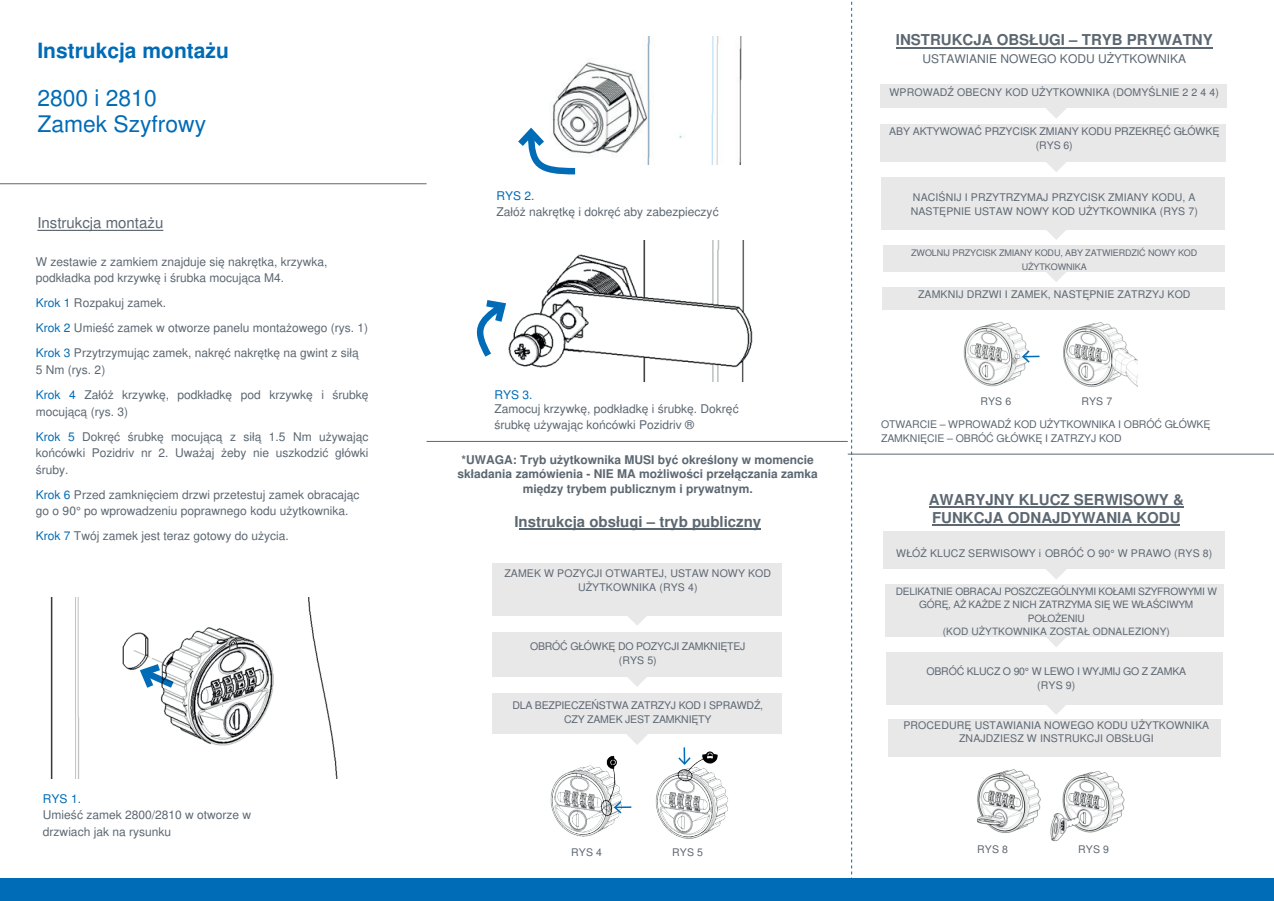
<style>
.page{position:relative;width:1274px;height:901px;background:#fff}
.page>*{position:absolute;margin:0;border:0;box-sizing:border-box;transform-origin:0 0}
.t1{font:22.8px/25.5px "Nimbus San L";color:#006bb6}
.t2{font:700 21px "Nimbus San L";color:#006bb6}
.t3{font:700 15px/18px "Nimbus San L";color:#5c6771}
.t4{font:15px "Nimbus San L";color:#5c6771}
.t5{font:12px/16.5px "Nimbus San L";color:#5c6771}
.t6{font:700 12px/14.2px "Nimbus San L";color:#5c6771;text-align:center}
.t7{font:12px "Nimbus San L";color:#006bb6}
.t8{font:10.5px/14.1px "Nimbus San L";letter-spacing:.01em;color:#5c6771;text-align:center}
.t9{font:10.5px/14.1px "Nimbus San L";letter-spacing:-.02em;color:#5c6771;text-align:center}
.t10{font:10.5px/14.1px "Nimbus San L";letter-spacing:-.01em;color:#5c6771}
.t11{font:10.2px/13.5px "Nimbus San L";letter-spacing:-.02em;color:#5c6771;text-align:center}
.t12{font:9px/13.4px "Nimbus San L";letter-spacing:-.01em;color:#5c6771;text-align:center}
.s1{color:#006bb6}
</style>
<div class="page">
<div style="left:0;top:878px;width:1273px;height:22px;background:#006bb6"></div>
<hr style="left:37px;top:230px;width:126px;height:1px;background:#5c6771">
<hr style="left:0;top:183px;width:426px;height:1px;background:#5c6771">
<hr style="left:847px;top:453px;width:426px;height:1px;background:#5c6771">
<hr style="left:426px;top:441px;width:421px;height:1px;background:#5c6771">
<img style="left:50px;top:597px;width:288px;height:181px">
<svg style="left:138px;top:662px;width:37px;height:27px"></svg>
<img style="left:552px;top:36px;width:190px;height:129px">
<svg style="left:518px;top:126px;width:58px;height:49px"></svg>
<img style="left:511px;top:240px;width:242px;height:142px">
<svg style="left:476px;top:300px;width:35px;height:57px"></svg>
<img style="left:963px;top:321px;width:64px;height:66px">
<img style="left:1063px;top:322px;width:73px;height:65px">
<div style="left:880px;top:84px;width:346px;height:24px;background:#e8e8e9"></div>
<svg style="left:1046px;top:108px;width:20px;height:10px"></svg>
<div style="left:880px;top:124px;width:345px;height:38px;background:#e8e8e9"></div>
<svg style="left:1046px;top:162px;width:20px;height:10px"></svg>
<div style="left:883px;top:245px;width:341px;height:26px;background:#e8e8e9"></div>
<svg style="left:1045px;top:271px;width:21px;height:11px"></svg>
<div style="left:882px;top:287px;width:342px;height:23px;background:#e8e8e9"></div>
<div style="left:881px;top:177px;width:343px;height:52px;background:#e8e8e9"></div>
<svg style="left:1045px;top:229px;width:21px;height:11px"></svg>
<hr style="left:896px;top:47px;width:316px;height:1px;background:#5c6771">
<div style="left:883px;top:532px;width:341px;height:37px;background:#e8e8e9"></div>
<div style="left:885px;top:584px;width:338px;height:52px;background:#e8e8e9"></div>
<div style="left:886px;top:652px;width:336px;height:52px;background:#e8e8e9"></div>
<svg style="left:1046px;top:569px;width:20px;height:10px"></svg>
<svg style="left:1045px;top:636px;width:21px;height:11px"></svg>
<svg style="left:1045px;top:704px;width:21px;height:10px"></svg>
<div style="left:888px;top:719px;width:332px;height:38px;background:#e8e8e9"></div>
<hr style="left:932px;top:524px;width:247px;height:1px;background:#5c6771">
<hr style="left:929px;top:506px;width:254px;height:1px;background:#5c6771">
<img style="left:977px;top:769px;width:148px;height:73px">
<div style="left:492px;top:563px;width:290px;height:52px;background:#e8e8e9"></div>
<div style="left:492px;top:632px;width:290px;height:44px;background:#e8e8e9"></div>
<div style="left:492px;top:693px;width:290px;height:41px;background:#e8e8e9"></div>
<svg style="left:626px;top:615px;width:21px;height:10px"></svg>
<svg style="left:626px;top:676px;width:21px;height:11px"></svg>
<svg style="left:627px;top:734px;width:20px;height:11px"></svg>
<hr style="left:519px;top:528px;width:241px;height:1px;background:#5c6771">
<img style="left:655px;top:751px;width:73px;height:88px">
<img style="left:550px;top:755px;width:73px;height:82px">
<svg style="left:612px;top:799px;width:19px;height:15px"></svg>
<svg style="left:676px;top:747px;width:16px;height:19px"></svg>
<svg style="left:1020px;top:349px;width:19px;height:15px"></svg>
<svg style="left:846px;top:1px;width:6px;height:900px"></svg>
<h2 class="t2" style="left:37px;top:35px;width:193px">Instrukcja montażu</h2>
<h1 class="t1" style="left:37px;top:85px;width:170px">2800 i 2810<br>Zamek Szyfrowy</h1>
<p class="t4" style="left:37px;top:212px;width:127px">Instrukcja montażu</p>
<p class="t5" style="left:36px;top:253px;width:293px">W zestawie z zamkiem znajduje się nakrętka, krzywka, podkładka pod krzywkę i śrubka mocująca M4.</p>
<p class="t5" style="left:36px;top:290px;width:334px;line-height:25px"><span class="s1">Krok 1</span> Rozpakuj zamek.<br><span class="s1">Krok 2</span> Umieść zamek w otworze panelu montażowego (rys. 1)<br><span class="s1">Krok 3</span> Przytrzymując zamek, nakręć nakrętkę na gwint z siłą</p>
<p class="t5" style="left:36px;top:357px;width:334px;line-height:25px">5 Nm (rys. 2)<br><span class="s1">Krok 4</span> Załóż krzywkę, podkładkę pod krzywkę i śrubkę</p>
<p class="t5" style="left:36px;top:398px;width:334px;line-height:25px">mocującą (rys. 3)<br><span class="s1">Krok 5</span> Dokręć śrubkę mocującą z siłą 1.5 Nm używając</p>
<p class="t5" style="left:36px;top:444px;width:334px">końcówki Pozidriv nr 2. Uważaj żeby nie uszkodzić główki śruby.</p>
<p class="t5" style="left:36px;top:485px;width:325px"><span class="s1">Krok 6</span> Przed zamknięciem drzwi przetestuj zamek obracając go o 90° po wprowadzeniu poprawnego kodu użytkownika.</p>
<p class="t5" style="left:36px;top:527px;width:254px"><span class="s1">Krok 7</span> Twój zamek jest teraz gotowy do użycia.</p>
<p class="t7" style="left:43px;top:790px;width:40px">RYS 1.</p>
<p class="t5" style="left:43px;top:806px;width:210px">Umieść zamek 2800/2810 w otworze w drzwiach jak na rysunku</p>
<p class="t7" style="left:496px;top:187px;width:40px">RYS 2.</p>
<p class="t5" style="left:496px;top:203px;width:224px">Załóż nakrętkę i dokręć aby zabezpieczyć</p>
<p class="t7" style="left:494px;top:386px;width:40px">RYS 3.</p>
<p class="t5" style="left:494px;top:399px;width:246px">Zamocuj krzywkę, podkładkę i śrubkę. Dokręć śrubkę używając końcówki Pozidriv ®</p>
<p class="t6" style="left:457px;top:453px;width:362px">*UWAGA: Tryb użytkownika MUSI być określony w momencie składania zamówienia - NIE MA możliwości przełączania zamka między trybem publicznym i prywatnym.</p>
<p class="t3" style="left:514px;top:512px;width:248px">Instrukcja obsługi – tryb publiczny</p>
<p class="t8" style="left:504px;top:565px;width:268px">ZAMEK W POZYCJI OTWARTEJ, USTAW NOWY KOD<br>UŻYTKOWNIKA (RYS 4)</p>
<p class="t9" style="left:530px;top:639px;width:217px">OBRÓĆ GŁÓWKĘ DO POZYCJI ZAMKNIĘTEJ (RYS 5)</p>
<p class="t9" style="left:512px;top:698px;width:252px">DLA BEZPIECZEŃSTWA ZATRZYJ KOD I SPRAWDŹ,<br>CZY ZAMEK JEST ZAMKNIĘTY</p>
<p class="t8" style="left:571px;top:844px;width:32px">RYS 4</p>
<p class="t8" style="left:672px;top:844px;width:32px">RYS 5</p>
<p class="t3" style="left:895px;top:31px;width:318px">INSTRUKCJA OBSŁUGI – TRYB PRYWATNY</p>
<p class="t5" style="left:922px;top:50px;width:265px">USTAWIANIE NOWEGO KODU UŻYTKOWNIKA</p>
<p class="t8" style="left:889px;top:85px;width:331px">WPROWADŹ OBECNY KOD UŻYTKOWNIKA (DOMYŚLNIE 2 2 4 4)</p>
<p class="t10" style="left:889px;top:124px;width:331px;line-height:13.6px;text-align:center">ABY AKTYWOWAĆ PRZYCISK ZMIANY KODU PRZEKRĘĆ GŁÓWKĘ (RYS 6)</p>
<p class="t8" style="left:910px;top:190px;width:288px;text-align:left">NACIŚNIJ I PRZYTRZYMAJ PRZYCISK ZMIANY KODU, A<br>NASTĘPNIE USTAW NOWY KOD UŻYTKOWNIKA (RYS 7)</p>
<p class="t12" style="left:911px;top:246px;width:287px">ZWOLNIJ PRZYCISK ZMIANY KODU, ABY ZATWIERDZIĆ NOWY KOD<br>UŻYTKOWNIKA</p>
<p class="t8" style="left:917px;top:287px;width:274px">ZAMKNIJ DRZWI I ZAMEK, NASTĘPNIE ZATRZYJ KOD</p>
<p class="t8" style="left:980px;top:394px;width:32px">RYS 6</p>
<p class="t8" style="left:1081px;top:394px;width:32px">RYS 7</p>
<p class="t10" style="left:880px;top:417px;width:331px">OTWARCIE – WPROWADŹ KOD UŻYTKOWNIKA I OBRÓĆ GŁÓWKĘ<br>ZAMKNIĘCIE – OBRÓĆ GŁÓWKĘ I ZATRZYJ KOD</p>
<p class="t3" style="left:928px;top:490px;width:256px">AWARYJNY KLUCZ SERWISOWY &amp;<br>FUNKCJA ODNAJDYWANIA KODU</p>
<p class="t8" style="left:896px;top:545px;width:317px">WŁÓŻ KLUCZ SERWISOWY i OBRÓĆ O 90° W PRAWO (RYS 8)</p>
<p class="t11" style="left:895px;top:584px;width:323px">DELIKATNIE OBRACAJ POSZCZEGÓLNYMI KOŁAMI SZYFROWYMI W GÓRĘ, AŻ KAŻDE Z NICH ZATRZYMA SIĘ WE WŁAŚCIWYM POŁOŻENIU<br>(KOD UŻYTKOWNIKA ZOSTAŁ ODNALEZIONY)</p>
<p class="t9" style="left:926px;top:663px;width:261px">OBRÓĆ KLUCZ O 90° W LEWO I WYJMIJ GO Z ZAMKA (RYS 9)</p>
<p class="t8" style="left:903px;top:717px;width:307px;line-height:13.6px">PROCEDURĘ USTAWIANIA NOWEGO KODU UŻYTKOWNIKA<br>ZNAJDZIESZ W INSTRUKCJI OBSŁUGI</p>
<p class="t8" style="left:977px;top:841px;width:32px">RYS 8</p>
<p class="t8" style="left:1078px;top:841px;width:32px">RYS 9</p>
</div>
